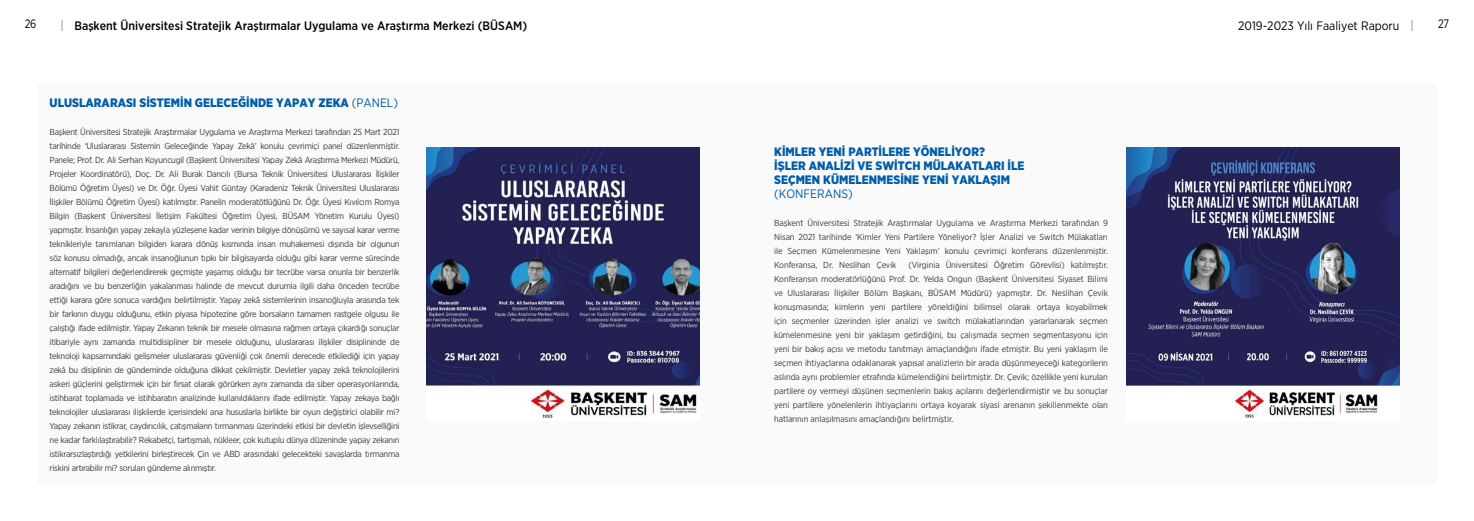
<style>
.page{position:relative;width:1474px;height:521px;background:#fff}
.page>*{position:absolute;margin:0;border:0;box-sizing:border-box;transform-origin:0 0}
.t1{font:900 12.25px/14px "Gotham Narrow";color:#005da9}
.t2{font:500 12.25px "Gotham Narrow";color:#000}
.t3{font:12.25px "Gotham Narrow";color:#000}
.t4{font:12.25px "Gotham Narrow";color:#005da9}
.t5{font:12.25px "Gotham Narrow";color:#000;scale:.9 1}
.t6{font:8.75px/14px "Gotham Narrow";letter-spacing:-.01em;color:#3c3c3b;text-align:justify}
.s1{font-weight:400}
</style>
<div class="page">
<div style="left:37px;top:84px;width:1399px;height:400px;background:#fafafa"></div>
<img style="left:427px;top:148px;width:272px;height:270px">
<img style="left:1126px;top:148px;width:273px;height:270px">
<h1 class="t5" style="left:25px;top:16px;width:14px">26</h1>
<h1 class="t2" style="left:74px;top:18px;width:454px">Başkent Üniversitesi Stratejik Araştırmalar Uygulama ve Araştırma Merkezi (BÜSAM)</h1>
<h1 class="t3" style="left:1238px;top:18px;width:163px">2019-2023 Yılı Faaliyet Raporu</h1>
<h1 class="t5" style="left:1437px;top:16px;width:14px">27</h1>
<h1 class="t1" style="left:50px;top:95px;width:350px">ULUSLARARASI SİSTEMİN GELECEĞİNDE YAPAY ZEKA <span class="s1">(PANEL)</span></h1>
<p class="t6" style="left:50px;top:125px;width:351px">Başkent Üniversitesi Stratejik Araştırmalar Uygulama ve Araştırma Merkezi tarafından 25 Mart 2021 tarihinde ‘Uluslararası Sistemin Geleceğinde Yapay Zekâ’ konulu çevrimiçi panel düzenlenmiştir.<br>Panele; Prof. Dr. Ali Serhan Koyuncugil (Başkent Üniversitesi Yapay Zekâ Araştırma Merkezi Müdürü, Projeler Koordinatörü), Doç. Dr. Ali Burak Darıcılı (Bursa Teknik Üniversitesi Uluslararası İlişkiler Bölümü Öğretim Üyesi) ve Dr. Öğr. Üyesi Vahit Güntay (Karadeniz Teknik Üniversitesi Uluslararası İlişkiler Bölümü Öğretim Üyesi) katılmıştır. Panelin moderatötlüğünü Dr. Öğr. Üyesi Kıvılcım Romya Bilgin (Başkent Üniversitesi İletişim Fakültesi Öğretim Üyesi, BÜSAM Yönetim Kurulu Üyesi) yapmıştır. İnsanlığın yapay zekayla yüzleşene kadar verinin bilgiye dönüşümü ve sayısal karar verme teknikleriyle tanımlanan bilgiden karara dönüş kısmında insan muhakemesi dışında bir olgunun söz konusu olmadığı, ancak insanoğlunun tıpkı bir bilgisayarda olduğu gibi karar verme sürecinde alternatif bilgileri değerlendirerek geçmişte yaşamış olduğu bir tecrübe varsa onunla bir benzerlik aradığını ve bu benzerliğin yakalanması halinde de mevcut durumla ilgili daha önceden tecrübe ettiği karara göre sonuca vardığını belirtilmiştir. Yapay zekâ sistemlerinin insanoğluyla arasında tek bir farkının duygu olduğunu, etkin piyasa hipotezine göre borsaların tamamen rastgele olgusu ile çalıştığı ifade edilmiştir. Yapay Zekanın teknik bir mesele olmasına rağmen ortaya çıkardığı sonuçlar itibariyle aynı zamanda multidisipliner bir mesele olduğunu, uluslararası ilişkiler disiplininde de teknoloji kapsamındaki gelişmeler uluslararası güvenliği çok önemli derecede etkilediği için yapay zekâ bu disiplinin de gündeminde olduğuna dikkat çekilmiştir. Devletler yapay zekâ teknolojilerini askeri güçlerini geliştirmek için bir fırsat olarak görürken aynı zamanda da siber operasyonlarında, istihbarat toplamada ve istihbaratın analizinde kullanıldıklarını ifade edilmiştir. Yapay zekaya bağlı teknolojiler uluslararası ilişkilerde içerisindeki ana hususlarla birlikte bir oyun değiştirici olabilir mi?<br>Yapay zekanın istikrar, caydırıcılık, çatışmaların tırmanması üzerindeki etkisi bir devletin işlevselliğini ne kadar farklılaştırabilir? Rekabetçi, tartışmalı, nükleer, çok kutuplu dünya düzeninde yapay zekanın istikrarsızlaştırdığı yetkilerini birleştirecek Çin ve ABD arasındaki gelecekteki savaşlarda tırmanma riskini artırabilir mi? soruları gündeme alınmıştır.</p>
<h1 class="t1" style="left:774px;top:144px;width:252px">KİMLER YENİ PARTİLERE YÖNELİYOR?<br>İŞLER ANALİZİ VE SWİTCH MÜLAKATLARI İLE<br>SEÇMEN KÜMELENMESİNE YENİ YAKLAŞIM</h1>
<h1 class="t4" style="left:774px;top:186px;width:80px">(KONFERANS)</h1>
<p class="t6" style="left:774px;top:216px;width:335px">Başkent Üniversitesi Stratejik Araştırmalar Uygulama ve Araştırma Merkezi tarafından 9<br>Nisan 2021 tarihinde ‘Kimler Yeni Partilere Yöneliyor? İşler Analizi ve Switch Mülakatları ile Seçmen Kümelenmesine Yeni Yaklaşım’ konulu çevrimiçi konferans düzenlenmiştir.<br>Konferansa, Dr. Neslihan Çevik</p>
<p class="t6" style="left:774px;top:258px;width:335px;text-indent:134px">(Virginia Üniversitesi Öğretim Görevlisi) katılmıştır.<br>Konferansın moderatörlüğünü Prof. Dr. Yelda Ongun (Başkent Üniversitesi Siyaset Bilimi ve Uluslararası İlişkiler Bölüm Başkanı, BÜSAM Müdürü) yapmıştır. Dr. Neslihan Çevik konuşmasında; kimlerin yeni partilere yöneldiğini bilimsel olarak ortaya koyabilmek için seçmenler üzerinden işler analizi ve switch mülakatlarından yararlanarak seçmen kümelenmesine yeni bir yaklaşım getirdiğini, bu çalışmada seçmen segmentasyonu için yeni bir bakış açısı ve metodu tanıtmayı amaçlandığını ifade etmiştir. Bu yeni yaklaşım ile seçmen ihtiyaçlarına odaklanarak yapısal analizlerin bir arada düşünmeyeceği kategorilerin aslında aynı problemler etrafında kümelendiğini belirtmiştir. Dr. Çevik; özellikle yeni kurulan partilere oy vermeyi düşünen seçmenlerin bakış açılarını değerlendirmiştir ve bu sonuçlar yeni partilere yönelenlerin ihtiyaçlarını ortaya koyarak siyasi arenanın şekillenmekte olan hatlarının anlaşılmasını amaçlandığını belirtmiştir.</p>
</div>
